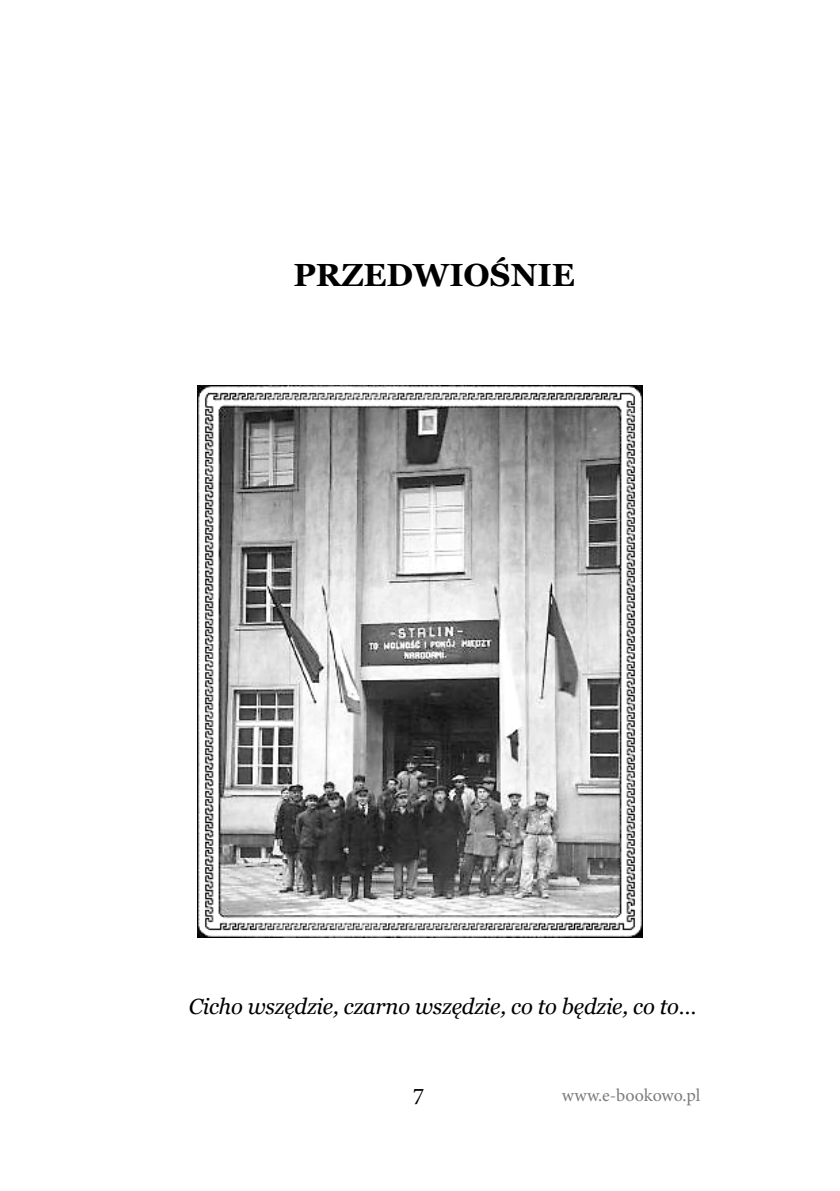
<style>
.page{position:relative;width:840px;height:1191px;background:#fff}
.page>*{position:absolute;margin:0;border:0;box-sizing:border-box;transform-origin:0 0}
.Heading_1{font:700 32px "Georgia";color:#000}
.t1{font:24px "Minion Pro";color:#000}
.t2{font:italic 22px "Georgia";letter-spacing:-.01em;color:#000}
.t3{font:18px "Minion Pro";letter-spacing:-.005em;color:#7b7c7f}
</style>
<div class="page">
<img style="left:198px;top:385px;width:443px;height:552px">
<p class="Heading_1" style="left:293px;top:254px;width:283px">PRZEDWIOŚNIE</p>
<p class="t2" style="left:189px;top:992px;width:509px">Cicho wszędzie, czarno wszędzie, co to będzie, co to…</p>
<p class="t1" style="left:412px;top:1079px;width:13px">7</p>
<p class="t3" style="left:561px;top:1082px;width:140px">www.e-bookowo.pl</p>
</div>
